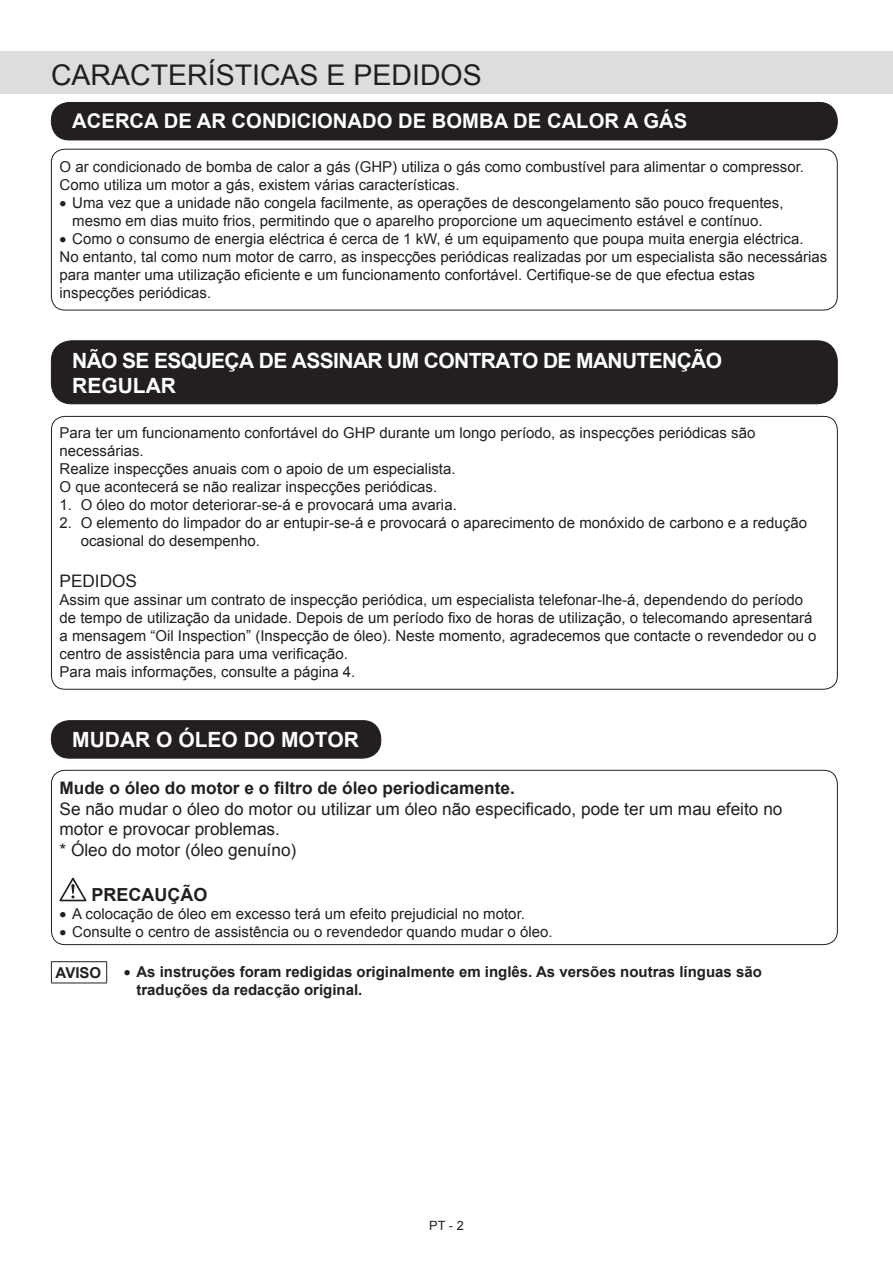
<style>
.page{position:relative;width:893px;height:1263px;background:#fff}
.page>*{position:absolute;margin:0;border:0;box-sizing:border-box;transform-origin:0 0}
.t1{font:28.5px "Arial";color:#231f20}
.t2{font:700 21px/25.2px "Arial";letter-spacing:-.03em;color:#fff}
.t3{font:700 21px "Arial";color:#fff}
.t4{font:700 20.25px "Arial";color:#fff}
.t5{font:700 18px "Arial";color:#231f20}
.t6{font:17.25px/20.7px "Arial";color:#231f20}
.t7{font:700 17.25px "Arial";color:#231f20}
.t8{font:15px/18px "Arial";color:#231f20}
.t9{font:700 15px/18px "Arial";color:#231f20}
.t10{font:12.75px "Arial";color:#231f20}
</style>
<div class="page">
<div style="left:51px;top:341px;width:786px;height:63px;background:#231f20;border-radius:20px"></div>
<div style="left:51px;top:340px;width:787px;height:64px;border:1px solid #231f20;border-radius:20px"></div>
<div style="left:51px;top:721px;width:330px;height:37px;background:#231f20;border-radius:18px"></div>
<div style="left:51px;top:720px;width:330px;height:38px;border:1px solid #231f20;border-radius:18px"></div>
<div style="left:51px;top:102px;width:786px;height:38px;background:#231f20;border-radius:18px"></div>
<div style="left:51px;top:102px;width:787px;height:38px;border:1px solid #231f20;border-radius:18px"></div>
<div style="left:0;top:51px;width:893px;height:43px;background:#dcdddf"></div>
<div style="left:51px;top:149px;width:787px;height:161px;border:1px solid #231f20;border-radius:14px"></div>
<div style="left:51px;top:770px;width:787px;height:175px;border:1px solid #231f20;border-radius:14px"></div>
<svg style="left:59px;top:878px;width:27px;height:23px"></svg>
<hr style="left:51px;top:961px;width:56px;height:1px;background:#231f20">
<svg style="left:51px;top:962px;width:1px;height:20px"></svg>
<svg style="left:106px;top:962px;width:1px;height:20px"></svg>
<hr style="left:51px;top:982px;width:56px;height:1px;background:#231f20">
<h1 class="t1" style="left:51px;top:56px;width:432px">CARACTERÍSTICAS E PEDIDOS</h1>
<h3 class="t4" style="left:72px;top:107px;width:617px">ACERCA DE AR CONDICIONADO DE BOMBA DE CALOR A GÁS</h3>
<p class="t8" style="left:59px;top:158px;width:746px">O ar condicionado de bomba de calor a gás (GHP) utiliza o gás como combustível para alimentar o compressor.<br>Como utiliza um motor a gás, existem várias características.</p>
<p class="t8" style="left:59px;top:194px;width:725px;text-align:center">• Uma vez que a unidade não congela facilmente, as operações de descongelamento são pouco frequentes, mesmo em dias muito frios, permitindo que o aparelho proporcione um aquecimento estável e contínuo.</p>
<p class="t8" style="left:59px;top:230px;width:769px">• Como o consumo de energia eléctrica é cerca de 1 kW, é um equipamento que poupa muita energia eléctrica.<br>No entanto, tal como num motor de carro, as inspecções periódicas realizadas por um especialista são necessárias para manter uma utilização eficiente e um funcionamento confortável. Certifique-se de que efectua estas inspecções periódicas.</p>
<h2 class="t2" style="left:72px;top:349px;width:651px">NÃO SE ESQUEÇA DE ASSINAR UM CONTRATO DE MANUTENÇÃO<br>REGULAR</h2>
<p class="t8" style="left:59px;top:424px;width:697px">Para ter um funcionamento confortável do GHP durante um longo período, as inspecções periódicas são necessárias.<br>Realize inspecções anuais com o apoio de um especialista.<br>O que acontecerá se não realizar inspecções periódicas.</p>
<p class="t8" style="left:59px;top:496px;width:399px">1. O óleo do motor deteriorar-se-á e provocará uma avaria.</p>
<p class="t8" style="left:81px;top:514px;width:728px;text-indent:-21px">2. O elemento do limpador do ar entupir-se-á e provocará o aparecimento de monóxido de carbono e a redução ocasional do desempenho.</p>
<p class="t6" style="left:59px;top:571px;width:79px">PEDIDOS</p>
<p class="t8" style="left:59px;top:591px;width:759px">Assim que assinar um contrato de inspecção periódica, um especialista telefonar-lhe-á, dependendo do período de tempo de utilização da unidade. Depois de um período fixo de horas de utilização, o telecomando apresentará a mensagem “Oil Inspection” (Inspecção de óleo). Neste momento, agradecemos que contacte o revendedor ou o centro de assistência para uma verificação.<br>Para mais informações, consulte a página 4.</p>
<h2 class="t3" style="left:72px;top:725px;width:288px">MUDAR O ÓLEO DO MOTOR</h2>
<p class="t7" style="left:59px;top:776px;width:457px">Mude o óleo do motor e o filtro de óleo periodicamente.</p>
<p class="t6" style="left:59px;top:798px;width:724px">Se não mudar o óleo do motor ou utilizar um óleo não especificado, pode ter um mau efeito no motor e provocar problemas.<br>* Óleo do motor (óleo genuíno)</p>
<p class="t5" style="left:91px;top:883px;width:117px">PRECAUÇÃO</p>
<p class="t8" style="left:59px;top:905px;width:467px">• A colocação de óleo em excesso terá um efeito prejudicial no motor.</p>
<p class="t8" style="left:59px;top:923px;width:495px">• Consulte o centro de assistência ou o revendedor quando mudar o óleo.</p>
<p class="t9" style="left:56px;top:964px;width:47px">AVISO</p>
<p class="t9" style="left:136px;top:963px;width:627px;text-indent:-13px">• As instruções foram redigidas originalmente em inglês. As versões noutras línguas são traduções da redacção original.</p>
<p class="t10" style="left:429px;top:1217px;width:36px">PT - 2</p>
</div>
